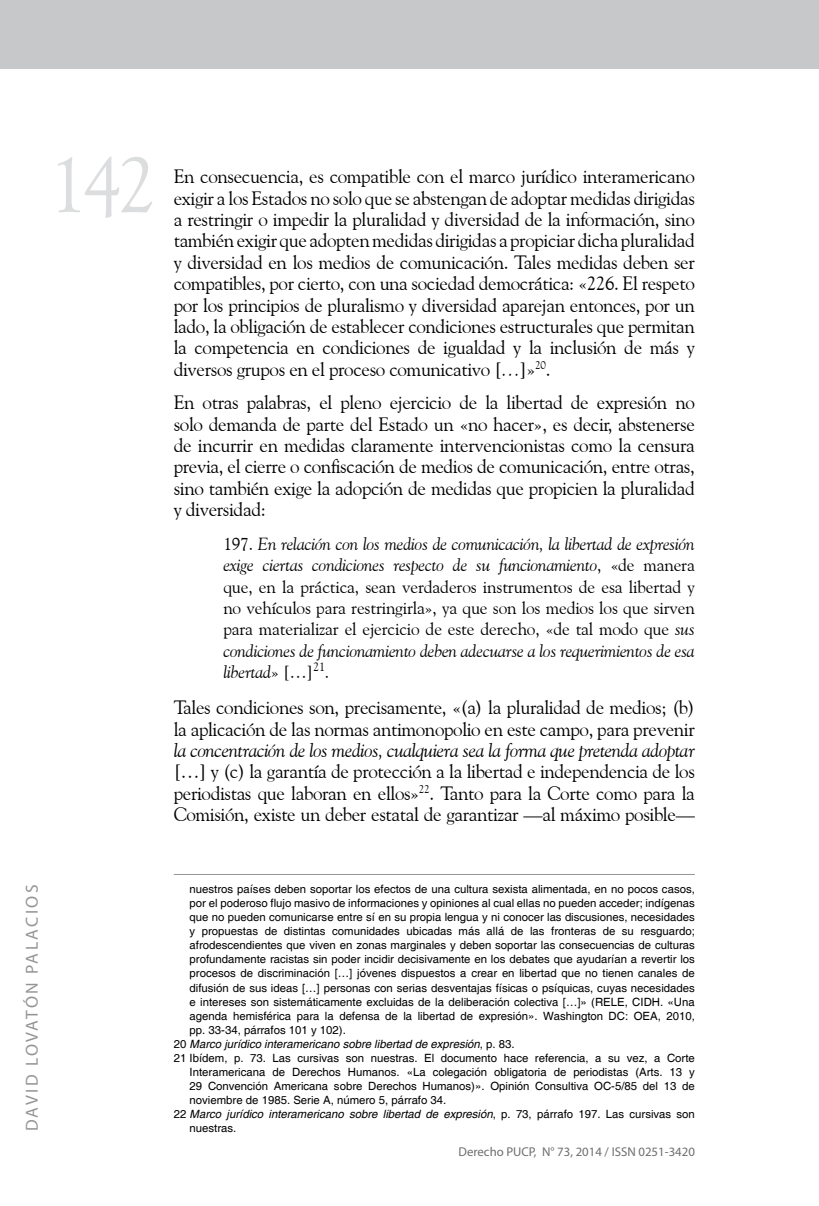
<style>
.page{position:relative;width:819px;height:1206px;background:#fff}
.page>*{position:absolute;margin:0;border:0;box-sizing:border-box;transform-origin:0 0}
.t1{font:78.75px "Goudy Old Style BT";color:#dcddde}
.t2{font:19.25px/21.3px "Goudy Old Style BT";letter-spacing:-.02em;color:#000;text-align:justify}
.t3{font:italic 19.25px "Goudy Old Style BT";letter-spacing:-.02em;color:#000}
.t4{font:17.5px/21.3px "Goudy Old Style BT";letter-spacing:-.01em;color:#000;text-align:justify}
.t5{font:17.5px "Myriad Pro";letter-spacing:.13em;color:#939598}
.t6{font:12.78px "Myriad Pro";color:#6d6e71}
.t7{font:11.38px "Helvetica";color:#000}
.t8{font:italic 11.38px "Helvetica";color:#000}
.s1{font-style:italic}
.s2{font-style:normal}
</style>
<div class="page">
<div style="left:0;top:0;width:819px;height:69px;background:#c7c8ca"></div>
<hr style="left:174px;top:874px;width:520px;height:1px;background:#939598">
<h1 class="t1" style="left:49px;top:136px;width:109px">142</h1>
<p class="t2" style="left:174px;top:166px;width:522px">En consecuencia, es compatible con el marco jurídico interamericano exigir a los Estados no solo que se abstengan de adoptar medidas dirigidas a restringir o impedir la pluralidad y diversidad de la información, sino también exigir que adopten medidas dirigidas a propiciar dicha pluralidad y diversidad en los medios de comunicación. Tales medidas deben ser compatibles, por cierto, con una sociedad democrática: «226. El respeto por los principios de pluralismo y diversidad aparejan entonces, por un lado, la obligación de establecer condiciones estructurales que permitan la competencia en condiciones de igualdad y la inclusión de más y diversos grupos en el proceso comunicativo [<span class="s1">…</span>]»<sup>20</sup>.</p>
<p class="t2" style="left:174px;top:392px;width:522px">En otras palabras, el pleno ejercicio de la libertad de expresión no solo demanda de parte del Estado un «no hacer», es decir, abstenerse de incurrir en medidas claramente intervencionistas como la censura previa, el cierre o confiscación de medios de comunicación, entre otras, sino también exige la adopción de medidas que propicien la pluralidad y diversidad:</p>
<p class="t4" style="left:223px;top:533px;width:473px">197. <span class="s1">En relación con los medios de comunicación, la libertad de expresión exige ciertas condiciones respecto de su funcionamiento</span>, «de manera que, en la práctica, sean verdaderos instrumentos de esa libertad y no vehículos para restringirla», ya que son los medios los que sirven para materializar el ejercicio de este derecho, «de tal modo que <span class="s1">sus condiciones de funcionamiento deben adecuarse a los requerimientos de esa libertad</span>» […]<sup>21</sup>.</p>
<p class="t2" style="left:174px;top:696px;width:522px">Tales condiciones son, precisamente, «(a) la pluralidad de medios; (b) la aplicación de las normas antimonopolio en este campo, para prevenir</p>
<p class="t3" style="left:174px;top:738px;width:522px">la concentración de los medios, cualquiera sea la forma que pretenda adoptar</p>
<p class="t2" style="left:174px;top:760px;width:522px">[…] y (c) la garantía de protección a la libertad e independencia de los periodistas que laboran en ellos»<sup>22</sup>. Tanto para la Corte como para la Comisión, existe un deber estatal de garantizar —al máximo posible—</p>
<p class="t5" style="left:21px;top:1131px;width:248px;rotate:-90deg">David Lovatón Palacios</p>
<p class="t7" style="left:189px;top:882px;width:506px">nuestros países deben soportar los efectos de una cultura sexista alimentada, en no pocos casos,</p>
<p class="t7" style="left:189px;top:896px;width:507px">por el poderoso flujo masivo de informaciones y opiniones al cual ellas no pueden acceder; indígenas</p>
<p class="t7" style="left:189px;top:910px;width:506px">que no pueden comunicarse entre sí en su propia lengua y ni conocer las discusiones, necesidades</p>
<p class="t7" style="left:189px;top:924px;width:506px">y propuestas de distintas comunidades ubicadas más allá de las fronteras de su resguardo;</p>
<p class="t7" style="left:189px;top:938px;width:506px">afrodescendientes que viven en zonas marginales y deben soportar las consecuencias de culturas</p>
<p class="t7" style="left:189px;top:952px;width:506px">profundamente racistas sin poder incidir decisivamente en los debates que ayudarían a revertir los</p>
<p class="t7" style="left:189px;top:966px;width:506px">procesos de discriminación […] jóvenes dispuestos a crear en libertad que no tienen canales de</p>
<p class="t7" style="left:189px;top:980px;width:506px">difusión de sus ideas […] personas con serias desventajas físicas o psíquicas, cuyas necesidades</p>
<p class="t7" style="left:189px;top:994px;width:506px">e intereses son sistemáticamente excluidas de la deliberación colectiva […]» (RELE, CIDH. «Una</p>
<p class="t7" style="left:189px;top:1008px;width:506px">agenda hemisférica para la defensa de la libertad de expresión». Washington DC: OEA, 2010,</p>
<p class="t7" style="left:189px;top:1022px;width:158px">pp. 33-34, párrafos 101 y 102).</p>
<p class="t8" style="left:174px;top:1036px;width:342px"><span class="s2">20</span> Marco jurídico interamericano sobre libertad de expresión<span class="s2">, p. 83.</span></p>
<p class="t7" style="left:174px;top:1050px;width:522px">21 Ibídem, p. 73. Las cursivas son nuestras. El documento hace referencia, a su vez, a Corte</p>
<p class="t7" style="left:190px;top:1064px;width:506px">Interamericana de Derechos Humanos. «La colegación obligatoria de periodistas (Arts. 13 y</p>
<p class="t7" style="left:190px;top:1078px;width:506px">29 Convención Americana sobre Derechos Humanos)». Opinión Consultiva OC-5/85 del 13 de</p>
<p class="t7" style="left:190px;top:1092px;width:258px">noviembre de 1985. Serie A, número 5, párrafo 34.</p>
<p class="t8" style="left:174px;top:1106px;width:522px"><span class="s2">22</span> Marco jurídico interamericano sobre libertad de expresión<span class="s2">, p. 73, párrafo 197. Las cursivas son</span></p>
<p class="t7" style="left:190px;top:1120px;width:48px">nuestras.</p>
<p class="t6" style="left:458px;top:1144px;width:238px">Derecho PUCP, N° 73, 2014 / ISSN 0251-3420</p>
</div>
